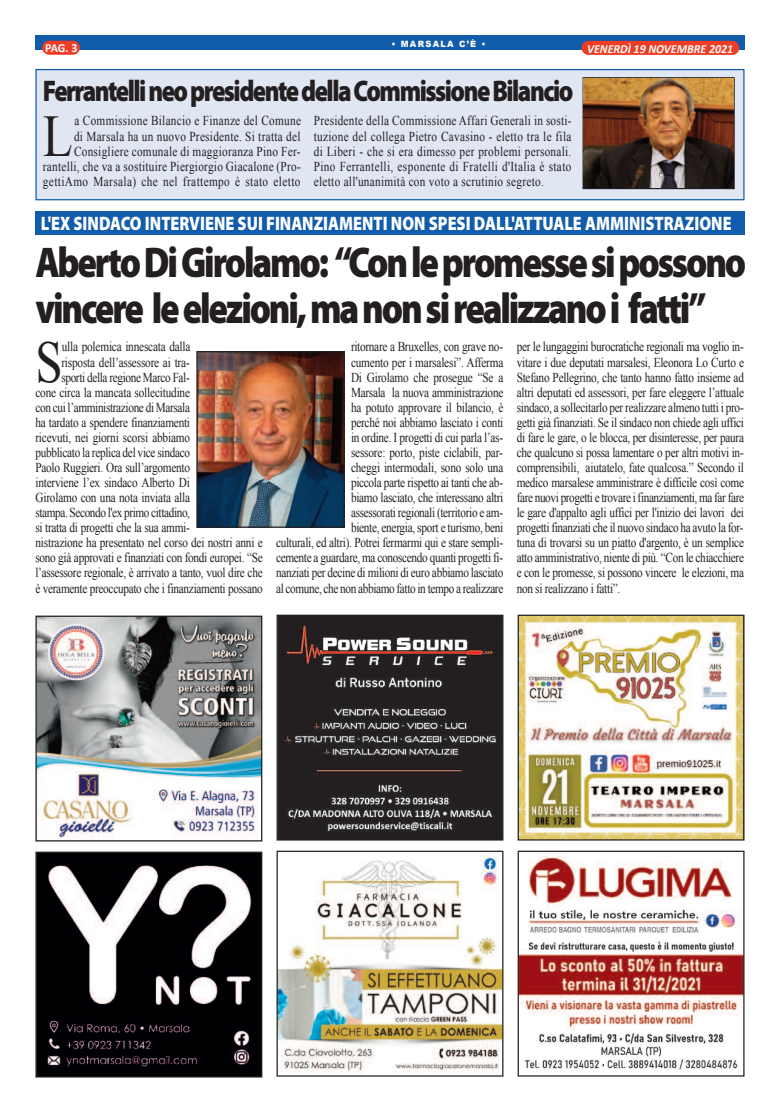
<style>
.page{position:relative;width:780px;height:1113px;background:#fff}
.page>*{position:absolute;margin:0;border:0;box-sizing:border-box;transform-origin:0 0}
.t1{font:59px "Times New Roman";color:#231f20;scale:.83 1}
.t2{font:900 43.12px/46.1px "Myriad Pro";letter-spacing:-.06em;color:#231f20;scale:.84 1}
.t3{font:900 29.88px "Myriad Pro";letter-spacing:-.06em;color:#231f20;scale:.83 1}
.t4{font:900 19.5px "Myriad Pro";color:#fff;scale:.83 1}
.t5{font:13.62px/15px "Times New Roman";letter-spacing:-.025em;color:#231f20;text-align:justify;scale:.83 1}
.t6{font:13.62px/15px "Times New Roman";letter-spacing:.025em;color:#231f20;text-align:right;scale:.83 1}
.t7{font:italic 700 12.38px "Calibri";color:#fff;scale:.96 1}
.t8{font:700 12.38px "Calibri";color:#fff;scale:.96 1}
.t9{font:900 8.62px "Arial";letter-spacing:.15em;color:#fff;scale:.96 1}
</style>
<div class="page">
<div style="left:37px;top:70px;width:706px;height:129px;background:#e1e6f3"></div>
<div style="left:35px;top:69px;width:709px;height:131px;border:1px solid #115cab"></div>
<div style="left:35px;top:35px;width:709px;height:14px;background:#115cab"></div>
<div style="left:42px;top:41px;width:38px;height:14px;background:#ef3c25;border-radius:7px"></div>
<div style="left:581px;top:41px;width:158px;height:14px;background:#ef3c25;border-radius:7px"></div>
<img style="left:37px;top:853px;width:223px;height:222px">
<div style="left:35px;top:851px;width:227px;height:226px;border:1px solid #231f20"></div>
<img style="left:278px;top:853px;width:223px;height:220px">
<div style="left:276px;top:850px;width:227px;height:226px;border:1px solid #231f20"></div>
<img style="left:519px;top:852px;width:223px;height:218px">
<div style="left:517px;top:850px;width:227px;height:226px;border:1px solid #231f20"></div>
<img style="left:37px;top:617px;width:223px;height:222px">
<div style="left:35px;top:615px;width:227px;height:226px;border:1px solid #231f20"></div>
<img style="left:278px;top:616px;width:223px;height:222px">
<div style="left:276px;top:614px;width:227px;height:226px;border:1px solid #231f20"></div>
<img style="left:519px;top:616px;width:223px;height:222px">
<div style="left:517px;top:614px;width:227px;height:226px;border:1px solid #231f20"></div>
<div style="left:35px;top:211px;width:709px;height:24px;background:#115cab"></div>
<div style="left:582px;top:77px;width:152px;height:112px;border:1px solid #231f20"></div>
<img style="left:583px;top:78px;width:150px;height:110px">
<img style="left:198px;top:353px;width:145px;height:173px">
<div style="left:196px;top:351px;width:149px;height:177px;border:1px solid #231f20"></div>
<p class="t9" style="left:391px;top:37px;width:100px">• MARSALA C’È •</p>
<p class="t8" style="left:45px;top:43px;width:35px">PAG. 3</p>
<p class="t7" style="left:587px;top:44px;width:154px">VENERDÌ 19 NOVEMBRE 2021</p>
<h3 class="t3" style="left:43px;top:80px;width:640px">FerrantellineopresidentedellaCommissioneBilancio</h3>
<p class="t6" style="left:43px;top:113px;width:312px">a Commissione Bilancio e Finanze del Comune<br>di Marsala ha un nuovo Presidente. Si tratta del Consigliere comunale di maggioranza Pino Fer&shy;rantelli, che va a sostituire Piergiorgio Giacalone (Pro&shy;gettiAmo Marsala) che nel frattempo è stato eletto</p>
<p class="t5" style="left:314px;top:113px;width:312px">Presidente della Commissione Affari Generali in sosti&shy;tuzione del collega Pietro Cavasino - eletto tra le fila di Liberi - che si era dimesso per problemi personali.<br>Pino Ferrantelli, esponente di Fratelli d'Italia è stato eletto all'unanimità con voto a scrutinio segreto.</p>
<h1 class="t1" style="left:43px;top:103px;width:38px">L</h1>
<h3 class="t4" style="left:41px;top:216px;width:833px">L'EX SINDACO INTERVIENE SUI FINANZIAMENTI NON SPESI DALL'ATTUALE AMMINISTRAZIONE</h3>
<h2 class="t2" style="left:35px;top:243px;width:847px">AbertoDiGirolamo: “Conlepromessesipossono vincere leelezioni,manonsirealizzanoi fatti”</h2>
<h1 class="t1" style="left:35px;top:329px;width:34px">S</h1>
<p class="t5" style="left:62px;top:339px;width:156px">ulla polemica innescata dalla</p>
<p class="t5" style="left:61px;top:354px;width:156px">risposta dell’assessore ai tra-</p>
<p class="t5" style="left:61px;top:369px;width:156px">sporti della regione Marco Fal-</p>
<p class="t5" style="left:35px;top:384px;width:188px">cone circa la mancata sollecitudine</p>
<p class="t5" style="left:35px;top:399px;width:188px">con cui l’amministrazione di Marsala</p>
<p class="t5" style="left:35px;top:415px;width:188px">ha tardato a spendere finanziamenti</p>
<p class="t5" style="left:35px;top:430px;width:188px">ricevuti, nei giorni scorsi abbiamo</p>
<p class="t5" style="left:35px;top:445px;width:188px">pubblicato la replica del vice sindaco</p>
<p class="t5" style="left:35px;top:460px;width:188px">Paolo Ruggieri. Ora sull’argomento</p>
<p class="t5" style="left:35px;top:475px;width:188px">interviene l’ex sindaco Alberto Di</p>
<p class="t5" style="left:35px;top:490px;width:188px">Girolamo con una nota inviata alla</p>
<p class="t5" style="left:35px;top:505px;width:188px">stampa. Secondo l'ex primo cittadino,</p>
<p class="t5" style="left:35px;top:520px;width:187px">si tratta di progetti che la sua ammi-</p>
<p class="t5" style="left:35px;top:535px;width:275px">nistrazione ha presentato nel corso dei nostri anni e</p>
<p class="t5" style="left:35px;top:550px;width:275px">sono già approvati e finanziati con fondi europei. “Se</p>
<p class="t5" style="left:35px;top:565px;width:275px">l’assessore regionale, è arrivato a tanto, vuol dire che</p>
<p class="t5" style="left:35px;top:580px;width:275px">è veramente preoccupato che i finanziamenti possano</p>
<p class="t5" style="left:276px;top:339px;width:275px;text-align:right">ritornare a Bruxelles, con grave no-<br>cumento per i marsalesi”. Afferma<br>Di Girolamo che prosegue “Se a<br>Marsala la nuova amministrazione<br>ha potuto approvare il bilancio, è<br>perché noi abbiamo lasciato i conti<br>in ordine. I progetti di cui parla l’as-<br>sessore: porto, piste ciclabili, par-<br>cheggi intermodali, sono solo una<br>piccola parte rispetto ai tanti che ab-<br>biamo lasciato, che interessano altri<br>assessorati regionali (territorio e am-<br>biente, energia, sport e turismo, beni<br>culturali, ed altri). Potrei fermarmi qui e stare sempli&shy;cemente a guardare, ma conoscendo quanti progetti fi&shy;nanziati per decine di milioni di euro abbiamo lasciato al comune, che non abbiamo fatto in tempo a realizzare</p>
<p class="t5" style="left:516px;top:339px;width:275px">per le lungaggini burocratiche regionali ma voglio in&shy;vitare i due deputati marsalesi, Eleonora Lo Curto e Stefano Pellegrino, che tanto hanno fatto insieme ad altri deputati ed assessori, per fare eleggere l’attuale sindaco, a sollecitarlo per realizzare almeno tutti i pro&shy;getti già finanziati. Se il sindaco non chiede agli uffici di fare le gare, o le blocca, per disinteresse, per paura che qualcuno si possa lamentare o per altri motivi in&shy;comprensibili, aiutatelo, fate qualcosa.” Secondo il medico marsalese amministrare è difficile così come fare nuovi progetti e trovare i finanziamenti, ma far fare le gare d'appalto agli uffici per l'inizio dei lavori dei progetti finanziati che il nuovo sindaco ha avuto la for&shy;tuna di trovarsi su un piatto d'argento, è un semplice atto amministrativo, niente di più. “Con le chiacchiere e con le promesse, si possono vincere le elezioni, ma non si realizzano i fatti”.</p>
</div>
